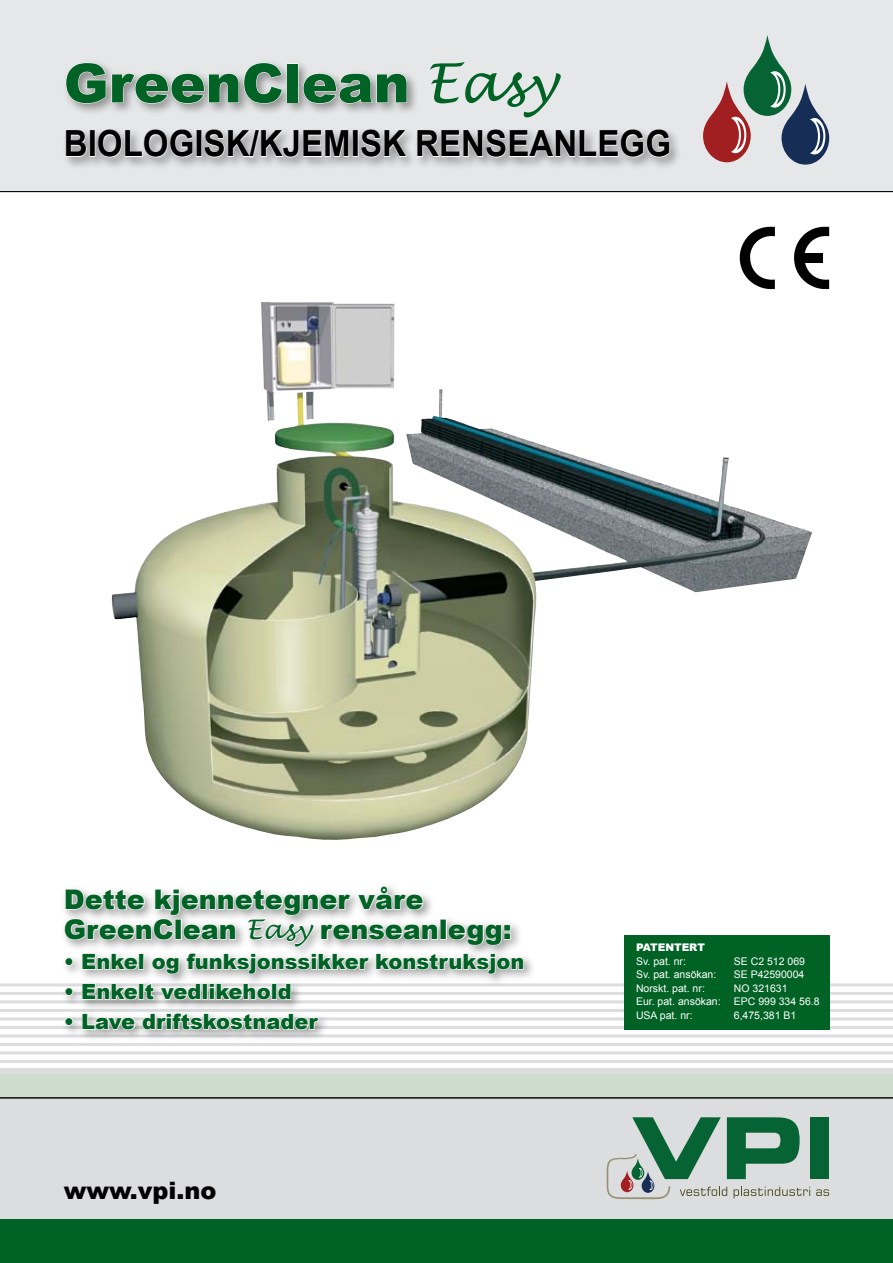
<style>
.page{position:relative;width:893px;height:1263px;background:#fff}
.page>*{position:absolute;margin:0;border:0;box-sizing:border-box;transform-origin:0 0}
.t1{font:900 54px "Arial";color:#006225}
.t2{font:700 36px "Arial";color:#000;scale:.92 1}
.t3{font:900 27px/30px "Arial";color:#006225}
.t4{font:900 24px "Arial";color:#000}
.t5{font:900 21px "Arial";color:#006225}
.t6{font:10.5px "Arial";color:#fff}
.t7{font:900 10.5px "Arial";color:#fff}
.s1{font-family:"Lucida Handwriting";font-weight:400;font-style:italic}
</style>
<div class="page">
<div style="left:0;top:1070px;width:893px;height:27px;background:#cdddcd"></div>
<div style="left:0;top:1099px;width:893px;height:146px;background:#dcddde"></div>
<div style="left:0;top:0;width:893px;height:192px;background:#e6e7e8"></div>
<div style="left:810px;top:1117px;width:19px;height:62px;background:#066333"></div>
<svg style="left:816px;top:1189px;width:13px;height:7px"></svg>
<svg style="left:607px;top:1117px;width:203px;height:82px"></svg>
<svg style="left:703px;top:35px;width:126px;height:130px"></svg>
<div style="left:60px;top:57px;width:624px;height:114px;background:#000;opacity:.4"></div>
<svg style="left:66px;top:62px;width:217px;height:42px"></svg>
<div style="left:287px;top:63px;width:11px;height:40px;border:1px solid #fff"></div>
<svg style="left:303px;top:73px;width:104px;height:31px"></svg>
<svg style="left:65px;top:130px;width:22px;height:27px"></svg>
<div style="left:90px;top:130px;width:5px;height:27px;border:1px solid #fff"></div>
<svg style="left:98px;top:129px;width:95px;height:29px"></svg>
<div style="left:196px;top:130px;width:6px;height:27px;border:1px solid #fff"></div>
<svg style="left:204px;top:129px;width:145px;height:29px"></svg>
<div style="left:353px;top:130px;width:5px;height:27px;border:1px solid #fff"></div>
<svg style="left:360px;top:129px;width:47px;height:29px"></svg>
<svg style="left:417px;top:129px;width:253px;height:29px"></svg>
<hr style="left:0;top:191px;width:893px;height:1px;background:#000">
<div style="left:0;top:1220px;width:893px;height:43px;background:#006225"></div>
<hr style="left:0;top:1097px;width:893px;height:2px;background:#000">
<div style="left:0;top:1068px;width:893px;height:6px;background:#dcddde"></div>
<hr style="left:0;top:1060px;width:893px;height:3px;background:#dcddde">
<hr style="left:0;top:1051px;width:893px;height:3px;background:#dcddde">
<hr style="left:0;top:1043px;width:893px;height:3px;background:#dcddde">
<hr style="left:0;top:1034px;width:893px;height:3px;background:#dcddde">
<hr style="left:0;top:1026px;width:893px;height:3px;background:#dcddde">
<hr style="left:0;top:1017px;width:893px;height:3px;background:#dcddde">
<hr style="left:0;top:1009px;width:893px;height:3px;background:#dcddde">
<hr style="left:0;top:1000px;width:893px;height:3px;background:#dcddde">
<hr style="left:0;top:992px;width:893px;height:3px;background:#dcddde">
<hr style="left:0;top:983px;width:893px;height:3px;background:#dcddde">
<div style="left:59px;top:880px;width:479px;height:164px;background:#000;opacity:.4"></div>
<svg style="left:63px;top:886px;width:462px;height:89px"></svg>
<svg style="left:64px;top:987px;width:10px;height:10px"></svg>
<svg style="left:81px;top:981px;width:121px;height:20px"></svg>
<div style="left:202px;top:983px;width:6px;height:17px;border:2px solid #fff"></div>
<svg style="left:209px;top:982px;width:62px;height:19px"></svg>
<div style="left:271px;top:983px;width:6px;height:17px;border:2px solid #fff"></div>
<svg style="left:277px;top:982px;width:15px;height:19px"></svg>
<svg style="left:64px;top:1017px;width:10px;height:10px"></svg>
<svg style="left:81px;top:1011px;width:239px;height:20px"></svg>
<svg style="left:740px;top:227px;width:35px;height:62px"></svg>
<svg style="left:794px;top:227px;width:35px;height:62px"></svg>
<div style="left:803px;top:253px;width:20px;height:10px;background:#000"></div>
<div style="left:624px;top:935px;width:205px;height:95px;background:#006225"></div>
<img style="left:111px;top:302px;width:701px;height:538px">
<h1 class="t1" style="left:64px;top:53px;width:493px">GreenClean <span class="s1">Easy</span></h1>
<h2 class="t2" style="left:64px;top:124px;width:662px">BIOLOGISK/KJEMISK RENSEANLEGG</h2>
<h3 class="t3" style="left:64px;top:884px;width:450px">Dette kjennetegner våre<br>GreenClean <span class="s1">Easy</span> renseanlegg:</h3>
<h3 class="t5" style="left:64px;top:950px;width:462px">• Enkel og funksjonssikker konstruksjon</h3>
<h3 class="t5" style="left:64px;top:980px;width:229px">• Enkelt vedlikehold</h3>
<h3 class="t5" style="left:64px;top:1010px;width:255px">• Lave driftskostnader</h3>
<h3 class="t4" style="left:64px;top:1177px;width:154px">www.vpi.no</h3>
<p class="t7" style="left:636px;top:941px;width:70px">PATENTERT</p>
<p class="t6" style="left:636px;top:955px;width:52px">Sv. pat. nr:</p>
<p class="t6" style="left:734px;top:955px;width:73px">SE C2 512 069</p>
<p class="t6" style="left:636px;top:968px;width:82px">Sv. pat. ansökan:</p>
<p class="t6" style="left:734px;top:968px;width:72px">SE P42590004</p>
<p class="t6" style="left:636px;top:982px;width:70px">Norskt. pat. nr:</p>
<p class="t6" style="left:734px;top:982px;width:55px">NO 321631</p>
<p class="t6" style="left:636px;top:995px;width:86px">Eur. pat. ansökan:</p>
<p class="t6" style="left:734px;top:995px;width:87px">EPC 999 334 56.8</p>
<p class="t6" style="left:636px;top:1009px;width:58px">USA pat. nr:</p>
<p class="t6" style="left:734px;top:1009px;width:64px">6,475,381 B1</p>
</div>
